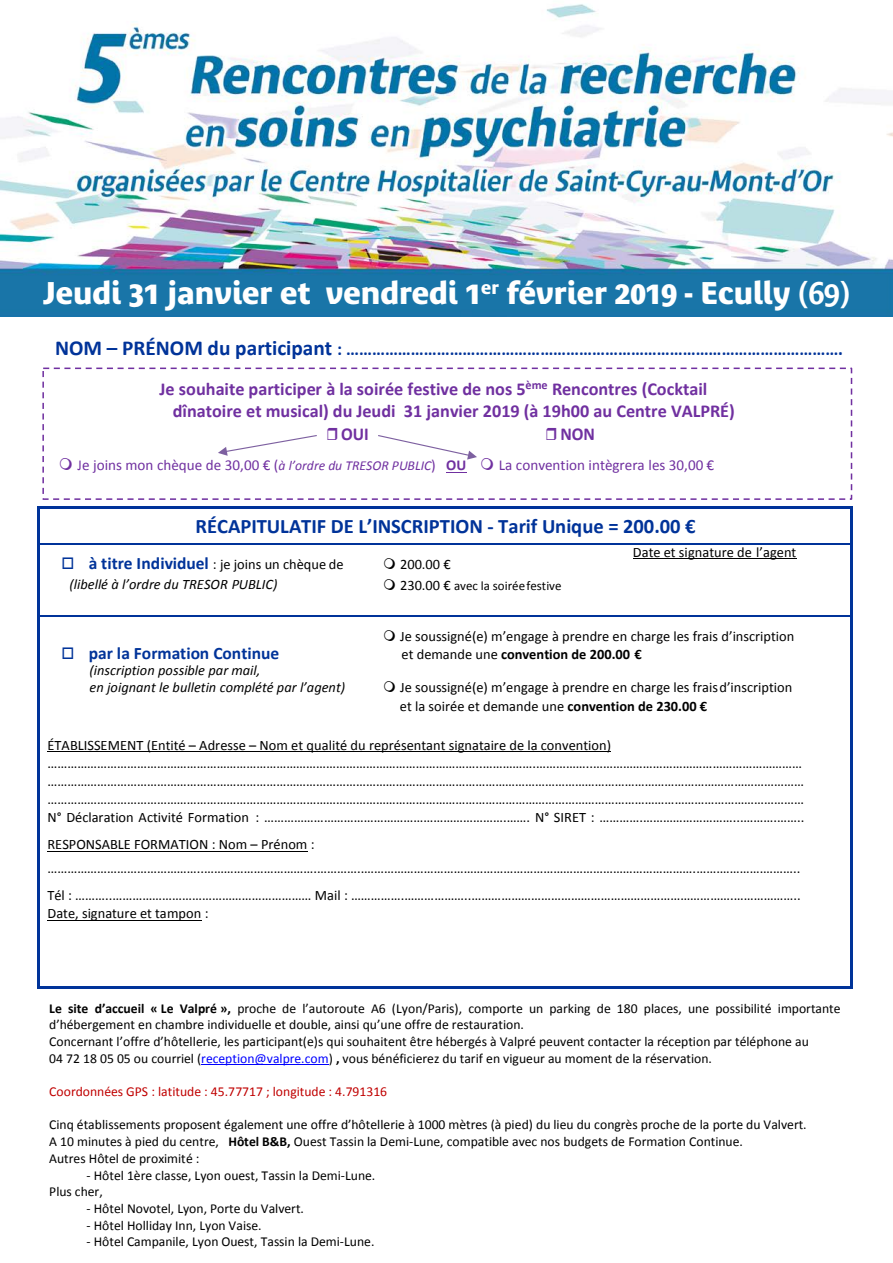
<style>
.page{position:relative;width:893px;height:1263px;background:#fff}
.page>*{position:absolute;margin:0;border:0;box-sizing:border-box;transform-origin:0 0}
.t1{font:700 31.05px "Bienvenue Beta";color:#fff}
.t2{font:700 20.55px "Calibri";color:#039}
.t3{font:700 18.15px "Calibri";color:#7030a0}
.t4{font:700 18.15px "Calibri";color:#039}
.t5{font:700 18.15px "Calibri";color:#7030a0;scale:.95 1}
.t6{font:700 17.55px "Calibri";color:#039}
.t7{font:15.15px "Calibri";color:#7030a0;scale:.9 1}
.t8{font:15.15px "Calibri";color:#7030a0}
.t9{font:14.4px/18.1px "Calibri";color:#000}
.t10{font:italic 14.4px/17.1px "Calibri";letter-spacing:.005em;color:#000}
.t11{font:700 14.4px "Calibri";color:#000}
.t12{font:13.65px/16.6px "Calibri";color:#000}
.t13{font:13.65px "Calibri";color:#c00000}
.t14{font:12.9px "Calibri";color:#000}
.s1{font-weight:600}
.s2{font-size:21.3px}
.s3{font-style:italic;font-size:13.65px}
.s4{font-weight:700}
.s5{color:#039}
.s6{font-weight:700;font-size:17.55px;color:#039}
.s7{font-size:14.4px}
.s8{font-weight:400}
.s9{color:#00f}
</style>
<div class="page">
<hr style="left:39px;top:507px;width:812px;height:2px;background:#039">
<hr style="left:37px;top:509px;width:2px;height:34px;background:#039">
<hr style="left:851px;top:509px;width:2px;height:34px;background:#039">
<hr style="left:633px;top:558px;width:163px;height:1px;background:#000">
<hr style="left:39px;top:543px;width:812px;height:1px;background:#039">
<hr style="left:37px;top:544px;width:2px;height:71px;background:#039">
<hr style="left:851px;top:544px;width:2px;height:71px;background:#039">
<hr style="left:47px;top:751px;width:564px;height:1px;background:#000">
<hr style="left:47px;top:851px;width:260px;height:1px;background:#000">
<hr style="left:47px;top:920px;width:154px;height:1px;background:#000">
<hr style="left:39px;top:615px;width:812px;height:1px;background:#039">
<hr style="left:37px;top:616px;width:2px;height:370px;background:#039">
<hr style="left:39px;top:986px;width:812px;height:2px;background:#039">
<hr style="left:851px;top:616px;width:2px;height:370px;background:#039">
<hr style="left:201px;top:1064px;width:128px;height:1px;background:#00f">
<div style="left:42px;top:368px;width:810px;height:132px;border:2px dashed #7030a0"></div>
<svg style="left:218px;top:435px;width:99px;height:21px"></svg>
<img style="left:0;top:4px;width:893px;height:313px">
<svg style="left:378px;top:435px;width:99px;height:38px"></svg>
<h1 class="t1" style="left:43px;top:275px;width:809px">Jeudi 31 janvier et vendredi 1<sup>er</sup> février 2019 - Ecully <span class="s1">(69)</span></h1>
<p class="t4" style="left:55px;top:336px;width:789px"><span class="s2">NOM – PRÉNOM du participant</span> : …………………………………………………………………………………………………….</p>
<p class="t3" style="left:160px;top:376px;width:549px">Je souhaite participer à la soirée festive de nos 5<sup>ème</sup> Rencontres (Cocktail</p>
<p class="t3" style="left:173px;top:399px;width:564px">dînatoire et musical) du Jeudi 31 janvier 2019 (à 19h00 au Centre VALPRÉ)</p>
<p class="t5" style="left:341px;top:421px;width:31px">OUI</p>
<p class="t5" style="left:560px;top:421px;width:38px">NON</p>
<p class="t7" style="left:77px;top:455px;width:433px">Je joins mon chèque de 30,00 € (<span class="s3">à l’ordre du TRESOR PUBLIC</span>) <span class="s4">OU</span></p>
<p class="t8" style="left:499px;top:455px;width:217px">La convention intègrera les 30,00 €</p>
<h2 class="t2" style="left:195px;top:511px;width:502px">RÉCAPITULATIF DE L’INSCRIPTION - Tarif Unique = 200.00 €</h2>
<p class="t9" style="left:62px;top:554px;width:284px"><span class="s5">□</span> <span class="s6">à titre Individuel</span> : je joins un chèque de</p>
<p class="t9" style="left:400px;top:554px;width:52px">200.00 €</p>
<p class="t9" style="left:633px;top:542px;width:165px">Date et signature de l’agent</p>
<p class="t10" style="left:69px;top:575px;width:209px">(libellé à l’ordre du TRESOR PUBLIC)</p>
<p class="t14" style="left:400px;top:577px;width:163px"><span class="s7">230.00 €</span> avec la soiréefestive</p>
<p class="t9" style="left:400px;top:626px;width:396px">Je soussigné(e) m’engage à prendre en charge les frais d’inscription</p>
<p class="t6" style="left:62px;top:641px;width:219px">□ par la Formation Continue</p>
<p class="t11" style="left:402px;top:644px;width:242px"><span class="s8">et demande une</span> convention de 200.00 €</p>
<p class="t10" style="left:89px;top:661px;width:257px">(inscription possible par mail,<br>en joignant le bulletin complété par l’agent)</p>
<p class="t9" style="left:400px;top:678px;width:394px;line-height:18.6px">Je soussigné(e) m’engage à prendre en charge les fraisd’inscription et la soirée et demande une <span class="s4">convention de 230.00 €</span></p>
<p class="t9" style="left:47px;top:735px;width:758px">ÉTABLISSEMENT (Entité – Adresse – Nom et qualité du représentant signataire de la convention) …………………………………………………………………………………………………………………..…………….……………..……………………………………………………… ………………………………………………………………………………………………………………………………………………………………………………………………………… ………………………………………………………………………………………………………………………………………………………………………………………………………… N° Déclaration Activité Formation : ……………………………………………………………….……. N° SIRET : ………….………………………...……….……..</p>
<p class="t9" style="left:47px;top:832px;width:755px;line-height:23.9px">RESPONSABLE FORMATION : Nom – Prénom : ………………………………………..…………………………….…………..……………………………………………………………………………………….…….………….………..</p>
<p class="t9" style="left:47px;top:886px;width:755px">Tél : ………..…………………………………………………… Mail : …………….………………..…………………………………………………………………….………………..<br>Date, signature et tampon :</p>
<p class="t12" style="left:49px;top:999px;width:793px"><span class="s4">Le site d’accueil « Le Valpré »,</span> proche de l’autoroute A6 (Lyon/Paris), comporte un parking de 180 places, une possibilité importante d’hébergement en chambre individuelle et double, ainsi qu’une offre de restauration.<br>Concernant l’offre d’hôtellerie, les participant(e)s qui souhaitent être hébergés à Valpré peuvent contacter la réception par téléphone au<br>04 72 18 05 05 ou courriel (<span class="s9">reception@valpre.com</span>) <span class="s4">,</span> vous bénéficierez du tarif en vigueur au moment de la réservation.</p>
<p class="t13" style="left:49px;top:1082px;width:339px">Coordonnées GPS : latitude : 45.77717 ; longitude : 4.791316</p>
<p class="t12" style="left:49px;top:1116px;width:759px">Cinq établissements proposent également une offre d’hôtellerie à 1000 mètres (à pied) du lieu du congrès proche de la porte du Valvert.<br>A 10 minutes à pied du centre, <span class="s4">Hôtel B&amp;B,</span> Ouest Tassin la Demi-Lune, compatible avec nos budgets de Formation Continue.<br>Autres Hôtel de proximité :</p>
<p class="t12" style="left:49px;top:1166px;width:328px;text-indent:37px">- Hôtel 1ère classe, Lyon ouest, Tassin la Demi-Lune.<br>Plus cher,</p>
<p class="t12" style="left:86px;top:1199px;width:219px">- Hôtel Novotel, Lyon, Porte du Valvert.</p>
<p class="t12" style="left:86px;top:1216px;width:177px">- Hôtel Holliday Inn, Lyon Vaise.</p>
<p class="t12" style="left:86px;top:1233px;width:290px">- Hôtel Campanile, Lyon Ouest, Tassin la Demi-Lune.</p>
</div>
